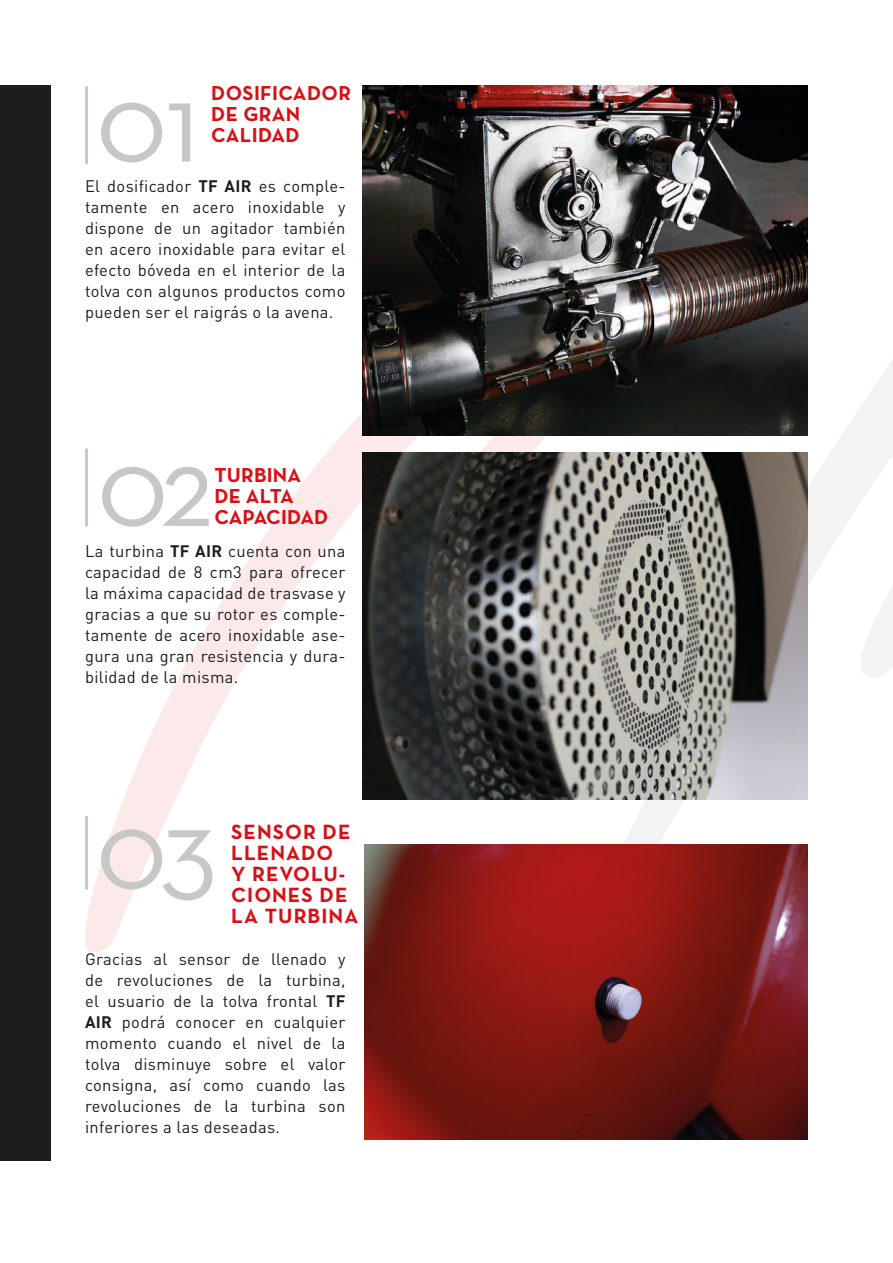
<style>
.page{position:relative;width:893px;height:1263px;background:#fff}
.page>*{position:absolute;margin:0;border:0;box-sizing:border-box;transform-origin:0 0}
.t1{font:115.5px "Neutra Text";color:#c7c7c6}
.t2{font:700 21px/21px "Neutra Text";letter-spacing:.05em;color:#d81016}
.t3{font:700 20.55px/21px "Neutra Text";letter-spacing:.01em;color:#d81016}
.t4{font:16.5px/21px "DIN Pro";letter-spacing:.02em;color:#1d1d1b;text-align:justify}
.s1{font-weight:700}
</style>
<div class="page">
<div style="left:0;top:85px;width:51px;height:1076px;background:#1d1d1b"></div>
<svg style="left:85px;top:413px;width:505px;height:541px"></svg>
<svg style="left:590px;top:360px;width:303px;height:484px"></svg>
<img style="left:362px;top:85px;width:446px;height:350px">
<img style="left:365px;top:844px;width:443px;height:296px">
<hr style="left:85px;top:87px;width:3px;height:76px;background:#c7c7c6">
<hr style="left:85px;top:450px;width:3px;height:75px;background:#c7c7c6">
<hr style="left:85px;top:817px;width:3px;height:72px;background:#c7c7c6">
<img style="left:362px;top:452px;width:446px;height:347px">
<p class="t3" style="left:211px;top:82px;width:141px">DOSIFICADOR<br>DE GRAN<br>CALIDAD</p>
<p class="t4" style="left:85px;top:175px;width:262px">El dosificador <span class="s1">TF AIR</span> es comple&shy;tamente en acero inoxidable y dispone de un agitador también en acero inoxidable para evitar el efecto bóveda en el interior de la tolva con algunos productos como pueden ser el raigrás o la avena.</p>
<h1 class="t1" style="left:96px;top:52px;width:104px">01</h1>
<h1 class="t1" style="left:97px;top:417px;width:118px">02</h1>
<p class="t3" style="left:214px;top:464px;width:115px">TURBINA<br>DE ALTA<br>CAPACIDAD</p>
<p class="t4" style="left:85px;top:539px;width:262px">La turbina <span class="s1">TF AIR</span> cuenta con una capacidad de 8 cm3 para ofrecer la máxima capacidad de trasvase y gracias a que su rotor es comple&shy;tamente de acero inoxidable ase&shy;gura una gran resistencia y dura&shy;bilidad de la misma.</p>
<h1 class="t1" style="left:96px;top:779px;width:122px">03</h1>
<p class="t2" style="left:231px;top:821px;width:129px">SENSOR DE<br>LLENADO<br>Y REVOLU-<br>CIONES DE<br>LA TURBINA</p>
<p class="t4" style="left:85px;top:948px;width:262px">Gracias al sensor de llenado y de revoluciones de la turbina, el usuario de la tolva frontal <span class="s1">TF AIR</span> podrá conocer en cualquier momento cuando el nivel de la tolva disminuye sobre el valor consigna, así como cuando las revoluciones de la turbina son inferiores a las deseadas.</p>
</div>
